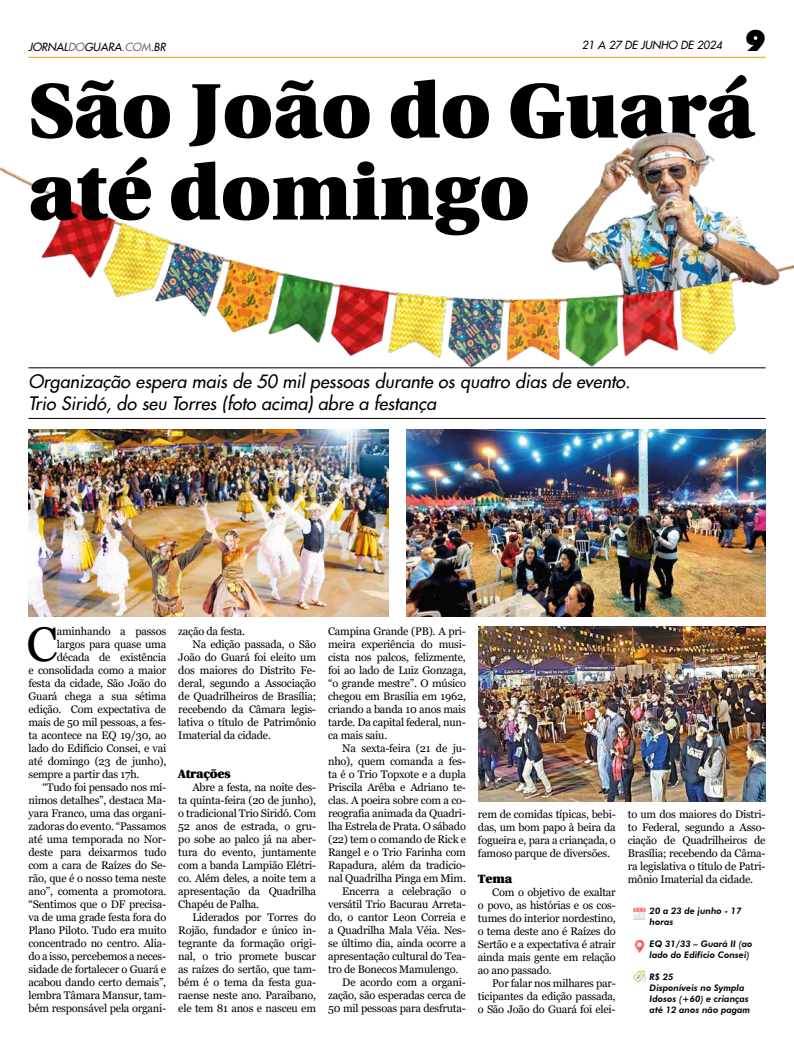
<style>
.page{position:relative;width:794px;height:1049px;background:#fff}
.page>*{position:absolute;margin:0;border:0;box-sizing:border-box;transform-origin:0 0}
.t1{font:900 77px/82px "Utopia";color:#000}
.t2{font:48.5px "Georgia";color:#000}
.t3{font:900 29.6px "Futura BT";color:#000}
.t4{font:italic 18px/22px "Futura 2";color:#000}
.t5{font:900 12px "Utopia";letter-spacing:-.02em;color:#000}
.t6{font:11px/13px "Georgia";letter-spacing:-.02em;color:#000;text-align:justify}
.t7{font:italic 11px "Futura 2";color:#000}
.t8{font:italic 800 9px/11px "Futura BT";color:#000}
.s1{color:#706f6f}
</style>
<div class="page">
<hr style="left:28px;top:57px;width:737px;height:1px;background:#f39200">
<img style="left:0;top:167px;width:736px;height:199px">
<svg style="left:633px;top:907px;width:12px;height:12px"></svg>
<svg style="left:633px;top:970px;width:12px;height:12px"></svg>
<svg style="left:634px;top:940px;width:11px;height:12px"></svg>
<hr style="left:28px;top:368px;width:737px;height:1px;background:#000">
<hr style="left:28px;top:418px;width:737px;height:1px;background:#000">
<img style="left:29px;top:429px;width:359px;height:188px">
<img style="left:547px;top:132px;width:247px;height:172px">
<img style="left:406px;top:429px;width:359px;height:188px">
<img style="left:479px;top:627px;width:286px;height:174px">
<p class="t7" style="left:28px;top:39px;width:139px">JORNAL<span class="s1">DO</span>GUARA<span class="s1">.COM</span>.BR</p>
<p class="t7" style="left:582px;top:37px;width:142px">21 A 27 DE JUNHO DE 2024</p>
<h3 class="t3" style="left:745px;top:22px;width:22px">9</h3>
<h1 class="t1" style="left:28px;top:71px;width:727px">São João do Guará até domingo</h1>
<h3 class="t4" style="left:28px;top:370px;width:603px">Organização espera mais de 50 mil pessoas durante os quatro dias de evento.<br>Trio Siridó, do seu Torres (foto acima) abre a festança</h3>
<h2 class="t2" style="left:27px;top:615px;width:33px">C</h2>
<p class="t6" style="left:57px;top:625px;width:111px">aminhando a passos</p>
<p class="t6" style="left:57px;top:638px;width:111px">largos para quase uma</p>
<p class="t6" style="left:57px;top:651px;width:111px">década de existência</p>
<p class="t6" style="left:28px;top:664px;width:139px">e consolidada como a maior</p>
<p class="t6" style="left:28px;top:677px;width:139px">festa da cidade, São João do</p>
<p class="t6" style="left:28px;top:690px;width:139px">Guará chega a sua sétima</p>
<p class="t6" style="left:28px;top:703px;width:139px">edição. Com expectativa de</p>
<p class="t6" style="left:28px;top:716px;width:139px">mais de 50 mil pessoas, a fes-</p>
<p class="t6" style="left:28px;top:729px;width:139px">ta acontece na EQ 19/30, ao</p>
<p class="t6" style="left:28px;top:742px;width:139px">lado do Edifício Consei, e vai</p>
<p class="t6" style="left:28px;top:755px;width:139px">até domingo (23 de junho),</p>
<p class="t6" style="left:28px;top:768px;width:113px">sempre a partir das 17h.</p>
<p class="t6" style="left:43px;top:781px;width:125px">“Tudo foi pensado nos mí-</p>
<p class="t6" style="left:28px;top:794px;width:139px">nimos detalhes”, destaca Ma-</p>
<p class="t6" style="left:28px;top:807px;width:139px">yara Franco, uma das organi-</p>
<p class="t6" style="left:28px;top:820px;width:139px">zadoras do evento. “Passamos</p>
<p class="t6" style="left:28px;top:833px;width:139px">até uma temporada no Nor-</p>
<p class="t6" style="left:28px;top:846px;width:139px">deste para deixarmos tudo</p>
<p class="t6" style="left:28px;top:859px;width:139px">com a cara de Raízes do Se-</p>
<p class="t6" style="left:28px;top:872px;width:139px">rão, que é o nosso tema neste</p>
<p class="t6" style="left:28px;top:885px;width:139px">ano”, comenta a promotora.</p>
<p class="t6" style="left:28px;top:898px;width:139px">“Sentimos que o DF precisa-</p>
<p class="t6" style="left:28px;top:911px;width:139px">va de uma grade festa fora do</p>
<p class="t6" style="left:28px;top:924px;width:139px">Plano Piloto. Tudo era muito</p>
<p class="t6" style="left:28px;top:937px;width:139px">concentrado no centro. Alia-</p>
<p class="t6" style="left:28px;top:950px;width:139px">do a isso, percebemos a neces-</p>
<p class="t6" style="left:28px;top:963px;width:139px">sidade de fortalecer o Guará e</p>
<p class="t6" style="left:28px;top:976px;width:139px">acabou dando certo demais”,</p>
<p class="t6" style="left:28px;top:989px;width:139px">lembra Tâmara Mansur, tam-</p>
<p class="t6" style="left:28px;top:1002px;width:139px">bém responsável pela organi-</p>
<p class="t6" style="left:178px;top:625px;width:68px">zação da festa.</p>
<p class="t6" style="left:192px;top:638px;width:125px">Na edição passada, o São</p>
<p class="t6" style="left:178px;top:651px;width:139px">João do Guará foi eleito um</p>
<p class="t6" style="left:178px;top:664px;width:139px">dos maiores do Distrito Fe-</p>
<p class="t6" style="left:178px;top:677px;width:139px">deral, segundo a Associação</p>
<p class="t6" style="left:178px;top:690px;width:139px">de Quadrilheiros de Brasília;</p>
<p class="t6" style="left:178px;top:703px;width:139px">recebendo da Câmara legis-</p>
<p class="t6" style="left:178px;top:716px;width:139px">lativa o título de Patrimônio</p>
<p class="t6" style="left:178px;top:729px;width:94px">Imaterial da cidade.</p>
<p class="t5" style="left:178px;top:767px;width:54px">Atrações</p>
<p class="t6" style="left:178px;top:781px;width:139px;text-indent:14px">Abre a festa, na noite des&shy;ta quinta-feira (20 de junho), o tradicional Trio Siridó. Com 52 anos de estrada, o gru&shy;po sobe ao palco já na aber&shy;tura do evento, juntamente com a banda Lampião Elétri&shy;co. Além deles, a noite tem a apresentação da Quadrilha Chapéu de Palha.</p>
<p class="t6" style="left:178px;top:911px;width:139px;text-indent:14px">Liderados por Torres do Rojão, fundador e único in&shy;tegrante da formação origi&shy;nal, o trio promete buscar as raízes do sertão, que tam&shy;bém é o tema da festa gua&shy;raense neste ano. Paraibano, ele tem 81 anos e nasceu em</p>
<p class="t6" style="left:328px;top:625px;width:139px">Campina Grande (PB). A pri&shy;meira experiência do musi&shy;cista nos palcos, felizmente, foi ao lado de Luiz Gonzaga, “o grande mestre”. O músico chegou em Brasília em 1962, criando a banda 10 anos mais tarde. Da capital federal, nun&shy;ca mais saiu.</p>
<p class="t6" style="left:342px;top:742px;width:125px">Na sexta-feira (21 de ju-</p>
<p class="t6" style="left:328px;top:755px;width:139px">nho), quem comanda a fes-</p>
<p class="t6" style="left:328px;top:768px;width:139px">ta é o Trio Topxote e a dupla</p>
<p class="t6" style="left:328px;top:781px;width:139px">Priscila Arêba e Adriano te-</p>
<p class="t6" style="left:328px;top:794px;width:139px">clas. A poeira sobre com a co-</p>
<p class="t6" style="left:328px;top:807px;width:139px">reografia animada da Quadri-</p>
<p class="t6" style="left:328px;top:820px;width:139px">lha Estrela de Prata. O sábado</p>
<p class="t6" style="left:328px;top:833px;width:139px">(22) tem o comando de Rick e</p>
<p class="t6" style="left:328px;top:846px;width:139px">Rangel e o Trio Farinha com</p>
<p class="t6" style="left:328px;top:859px;width:139px">Rapadura, além da tradicio-</p>
<p class="t6" style="left:328px;top:872px;width:139px">nal Quadrilha Pinga em Mim.</p>
<p class="t6" style="left:342px;top:885px;width:125px">Encerra a celebração o</p>
<p class="t6" style="left:328px;top:898px;width:139px">versátil Trio Bacurau Arreta-</p>
<p class="t6" style="left:328px;top:911px;width:139px">do, o cantor Leon Correia e</p>
<p class="t6" style="left:328px;top:924px;width:139px">a Quadrilha Mala Véia. Nes-</p>
<p class="t6" style="left:328px;top:937px;width:139px">se último dia, ainda ocorre a</p>
<p class="t6" style="left:328px;top:950px;width:139px">apresentação cultural do Tea-</p>
<p class="t6" style="left:328px;top:963px;width:132px">tro de Bonecos Mamulengo.</p>
<p class="t6" style="left:342px;top:976px;width:125px">De acordo com a organi-</p>
<p class="t6" style="left:328px;top:989px;width:139px">zação, são esperadas cerca de</p>
<p class="t6" style="left:328px;top:1002px;width:139px">50 mil pessoas para desfruta-</p>
<p class="t6" style="left:478px;top:808px;width:139px">rem de comidas típicas, bebi&shy;das, um bom papo à beira da fogueira e, para a criançada, o famoso parque de diversões.</p>
<p class="t5" style="left:478px;top:872px;width:36px">Tema</p>
<p class="t6" style="left:478px;top:886px;width:139px;text-indent:14px">Com o objetivo de exaltar o povo, as histórias e os cos&shy;tumes do interior nordestino, o tema deste ano é Raízes do Sertão e a expectativa é atrair ainda mais gente em relação ao ano passado.</p>
<p class="t6" style="left:478px;top:977px;width:139px;text-indent:14px">Por falar nos milhares par&shy;ticipantes da edição passada, o São João do Guará foi elei-</p>
<p class="t6" style="left:628px;top:808px;width:139px">to um dos maiores do Distri&shy;to Federal, segundo a Asso&shy;ciação de Quadrilheiros de Brasília; recebendo da Câma&shy;ra legislativa o título de Patri&shy;mônio Imaterial da cidade.</p>
<p class="t8" style="left:649px;top:905px;width:94px">20 a 23 de junho - 17 horas</p>
<p class="t8" style="left:649px;top:938px;width:104px">EQ 31/33 – Guará II (ao lado do Edifício Consei)</p>
<p class="t8" style="left:649px;top:971px;width:102px">R$ 25<br>Disponíveis no Sympla<br>Idosos (+60) e crianças até 12 anos não pagam</p>
</div>
